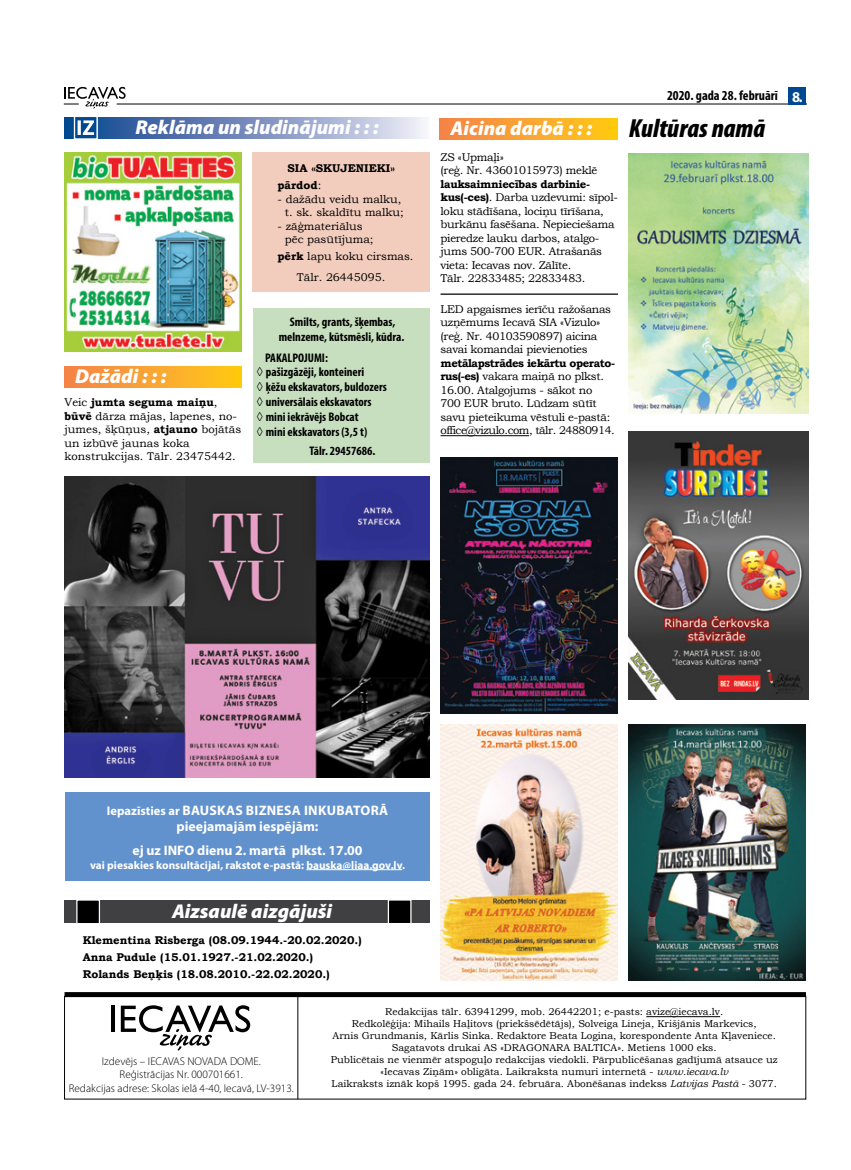
<style>
.page{position:relative;width:851px;height:1170px;background:#fff}
.page>*{position:absolute;margin:0;border:0;box-sizing:border-box;transform-origin:0 0}
.t1{font:italic 900 condensed 26.25px "Myriad Pro";color:#000}
.t2{font:italic 900 20px "Myriad Pro";color:#fff}
.t3{font:700 15px "Myriad Pro";color:#fff}
.t4{font:700 13.75px/16.5px "Myriad Pro";color:#fff;text-align:center}
.t5{font:700 condensed 13.75px "Myriad Pro";color:#000}
.t6{font:700 condensed 12.5px/14.9px "Myriad Pro";color:#000;text-align:center}
.t7{font:11.25px/13.5px "Bookman Old Style";letter-spacing:-.025em;color:#000}
.t8{font:11.25px/13.5px "Bookman Old Style";color:#000}
.t9{font:700 11.25px/17px "Bookman Old Style";color:#000}
.t10{font:300 11.25px/13.5px "Myriad Pro";color:#000;text-align:center}
.t11{font:700 11.25px "Myriad Pro";color:#fff}
.t12{font:10px/12px "Bookman Old Style";color:#000;text-align:center}
.s1{font-weight:700}
.s2{font-weight:400}
.s3{font-family:"Bookman Old Style";font-weight:400;font-stretch:normal}
.s4{font-size:12.5px}
.s5{font-style:italic}
</style>
<div class="page">
<hr style="left:117px;top:104px;width:689px;height:1px;background:#000">
<svg style="left:64px;top:87px;width:62px;height:22px"></svg>
<div style="left:788px;top:87px;width:18px;height:18px;background:#004990"></div>
<hr style="left:297px;top:996px;width:1px;height:102px;background:#000">
<hr style="left:111px;top:1005px;width:4px;height:26px;background:#000">
<svg style="left:121px;top:1005px;width:129px;height:45px"></svg>
<hr style="left:646px;top:1016px;width:74px;height:1px;background:#000">
<div style="left:64px;top:992px;width:741px;height:5px;background:#000"></div>
<svg style="left:64px;top:117px;width:361px;height:21px;background:#7f94c1"></svg>
<svg style="left:73px;top:117px;width:25px;height:22px"></svg>
<div style="left:440px;top:118px;width:177px;height:21px;background:linear-gradient(to right,#f5824c,#ffca15)"></div>
<div style="left:65px;top:792px;width:365px;height:88px;background:#6292cd"></div>
<hr style="left:306px;top:869px;width:96px;height:1px;background:#fff">
<div style="left:253px;top:308px;width:177px;height:154px;background:#c7dfbf"></div>
<div style="left:64px;top:900px;width:365px;height:22px;background:#404042"></div>
<svg style="left:76px;top:900px;width:25px;height:23px"></svg>
<svg style="left:387px;top:900px;width:25px;height:23px"></svg>
<div style="left:64px;top:366px;width:178px;height:21px;background:linear-gradient(to right,#f5824c,#ffca15)"></div>
<img style="left:64px;top:152px;width:178px;height:199px">
<div style="left:252px;top:153px;width:178px;height:139px;background:#f2cdbe"></div>
<hr style="left:440px;top:293px;width:178px;height:2px;background:#000">
<hr style="left:440px;top:435px;width:89px;height:1px;background:#000">
<img style="left:628px;top:153px;width:180px;height:260px">
<img style="left:628px;top:432px;width:180px;height:267px">
<img style="left:64px;top:476px;width:366px;height:301px">
<img style="left:628px;top:724px;width:177px;height:256px">
<img style="left:440px;top:457px;width:178px;height:256px">
<img style="left:440px;top:724px;width:178px;height:256px">
<h2 class="t2" style="left:135px;top:116px;width:245px">Reklāma un sludinājumi : : :</h2>
<h2 class="t2" style="left:75px;top:365px;width:93px">Dažādi : : :</h2>
<p class="t8" style="left:64px;top:395px;width:178px">Veic <span class="s1">jumta seguma maiņu</span>, <span class="s1">būvē</span> dārza mājas, lapenes, no&shy;jumes, šķūņus, <span class="s1">atjauno</span> bojātās un izbūvē jaunas koka konstrukcijas. Tālr. 23475442.</p>
<p class="t9" style="left:277px;top:159px;width:119px;text-indent:10px">SIA «SKUJENIEKI» pārdod<span class="s2">:</span></p>
<p class="t8" style="left:277px;top:192px;width:127px;text-align:right">- dažādu veidu malku, t. sk. skaldītu malku;</p>
<p class="t8" style="left:285px;top:219px;width:90px;text-indent:-7px">- zāģmateriālus pēc pasūtījuma;</p>
<p class="t8" style="left:297px;top:246px;width:118px;line-height:20.6px;text-indent:-20px"><span class="s1">pērk</span> lapu koku cirsmas.<br>Tālr. 26445095.</p>
<p class="t6" style="left:279px;top:313px;width:127px;line-height:15.2px">Smilts, grants, šķembas, melnzeme, kūtsmēsli, kūdra.</p>
<p class="t6" style="left:257px;top:350px;width:132px;text-align:left;text-indent:8px">PAKALPOJUMI:<br><span class="s3">◊</span> pašizgāzēji, konteineri<br><span class="s3">◊</span> ķēžu ekskavators, buldozers <span class="s3">◊</span> universālais ekskavators<br><span class="s3">◊</span> mini iekrāvējs Bobcat<br><span class="s3">◊</span> mini ekskavators (3,5 t)</p>
<p class="t6" style="left:309px;top:443px;width:68px">Tālr. 29457686.</p>
<p class="t5" style="left:667px;top:87px;width:112px">2020. gada 28. februārī</p>
<h2 class="t2" style="left:450px;top:117px;width:143px">Aicina darbā : : :</h2>
<h1 class="t1" style="left:628px;top:114px;width:138px">Kultūras namā</h1>
<p class="t7" style="left:440px;top:150px;width:158px">ZS «Upmaļi»<br>(reģ. Nr. 43601015973) meklē</p>
<p class="t7" style="left:440px;top:177px;width:179px"><span class="s1">lauksaimniecības darbinie&shy;kus(-ces)</span>. Darba uzdevumi: sīpol&shy;loku stādīšana, lociņu tīrīšana, burkānu fasēšana. Nepieciešama pieredze lauku darbos, atalgo&shy;jums 500-700 EUR. Atrašanās vieta: Iecavas nov. Zālīte.<br>Tālr. 22833485; 22833483.</p>
<p class="t7" style="left:440px;top:302px;width:172px">LED apgaismes ierīču ražošanas uzņēmums Iecavā SIA «Vizulo» (reģ. Nr. 40103590897) aicina savai komandai pievienoties</p>
<p class="t7" style="left:440px;top:356px;width:176px"><span class="s1">metālapstrādes iekārtu operato&shy;rus(-es)</span> vakara maiņā no plkst.<br>16.00. Atalgojums - sākot no<br>700 EUR bruto. Lūdzam sūtīt savu pieteikuma vēstuli e-pastā: office@vizulo.com, tālr. 24880914.</p>
<h3 class="t3" style="left:792px;top:87px;width:12px">8.</h3>
<p class="t4" style="left:107px;top:801px;width:283px"><span class="s4">Iepazīsties ar</span> BAUSKAS BIZNESA INKUBATORĀ pieejamajām iespējām:</p>
<p class="t4" style="left:132px;top:841px;width:231px">ej uz INFO dienu 2. martā plkst. 17.00</p>
<p class="t11" style="left:90px;top:857px;width:316px">vai piesakies konsultācijai, rakstot e-pastā: bauska@liaa.gov.lv.</p>
<h2 class="t2" style="left:172px;top:900px;width:162px">Aizsaulē aizgājuši</h2>
<p class="t9" style="left:83px;top:931px;width:280px">Klementina Risberga (08.09.1944.-20.02.2020.)<br>Anna Pudule (15.01.1927.-21.02.2020.)<br>Rolands Beņķis (18.08.2010.-22.02.2020.)</p>
<p class="t10" style="left:69px;top:1054px;width:226px">Izdevējs – IECAVAS NOVADA DOME.<br>Reģistrācijas Nr. 000701661.<br>Redakcijas adrese: Skolas ielā 4-40, Iecavā, LV-3913.</p>
<p class="t12" style="left:331px;top:1005px;width:448px">Redakcijas tālr. 63941299, mob. 26442201; e-pasts: avize@iecava.lv.<br>Redkolēģija: Mihails Haļitovs (priekšsēdētājs), Solveiga Lineja, Krišjānis Markevics,<br>Arnis Grundmanis, Kārlis Sinka. Redaktore Beata Logina, korespondente Anta Kļaveniece.<br>Sagatavots drukai AS «DRAGONARA BALTICA». Metiens 1000 eks.<br>Publicētais ne vienmēr atspoguļo redakcijas viedokli. Pārpublicēšanas gadījumā atsauce uz «Iecavas Ziņām» obligāta. Laikraksta numuri internetā - <span class="s5">www.iecava.lv<br></span>Laikraksts iznāk kopš 1995. gada 24. februāra. Abonēšanas indekss <span class="s5">Latvijas Pastā</span> - 3077.</p>
</div>
